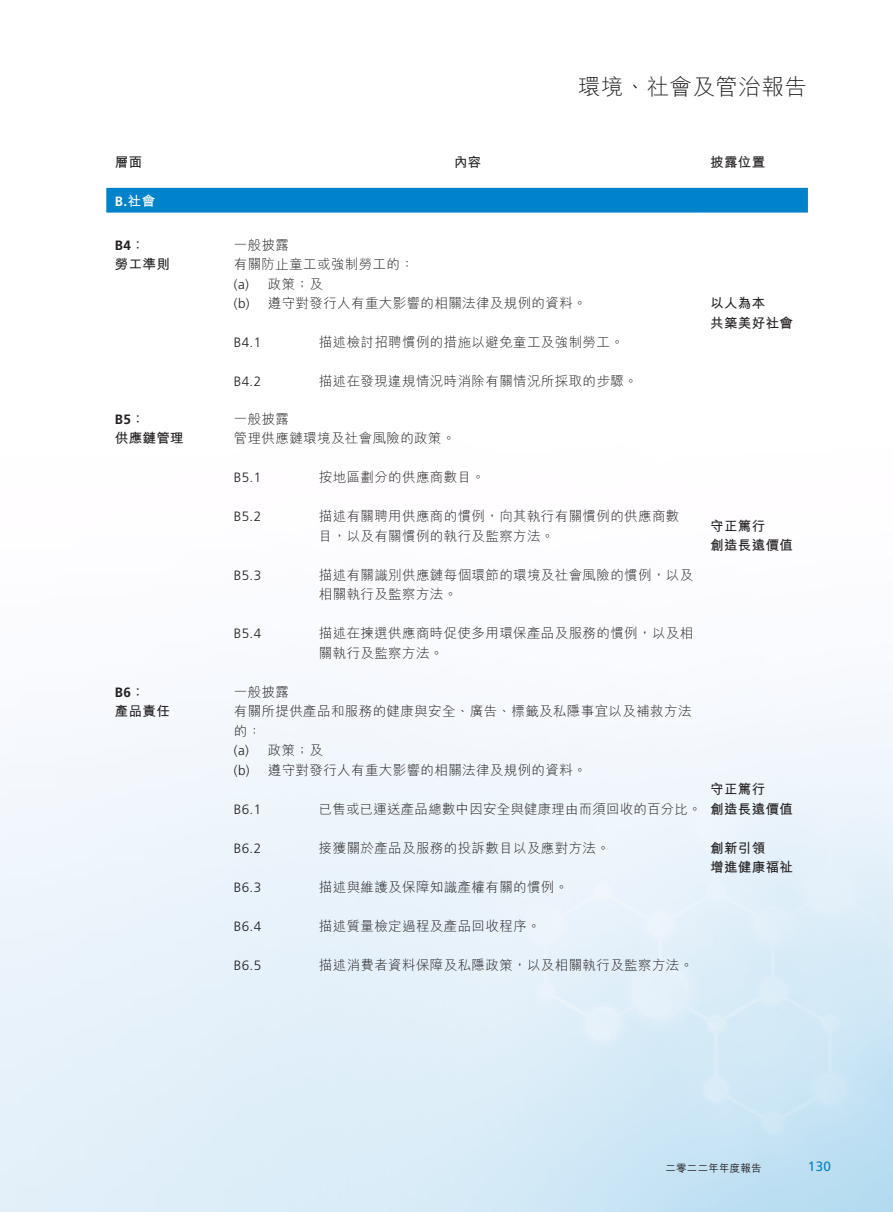
<style>
.page{position:relative;width:893px;height:1212px;background:#fff}
.page>*{position:absolute;margin:0;border:0;box-sizing:border-box;transform-origin:0 0}
.t1{font:300 22.5px "M Hei HK";letter-spacing:.02em;color:#231f20}
.t2{font:300 13.5px/19.5px "M Hei HK";letter-spacing:.03em;color:#231f20}
.t3{font:700 13.5px/19.5px "M Hei HK";letter-spacing:.03em;color:#231f20}
.t4{font:300 13.5px "Frutiger LT Std";letter-spacing:.03em;color:#231f20}
.t5{font:700 13.5px "Frutiger LT Std";color:#231f20}
.t6{font:700 13.5px "Frutiger LT Std";color:#fff}
.t7{font:13.5px "Frutiger LT Std";color:#0083ca}
.t8{font:500 10.5px "M Hei HK";letter-spacing:.02em;color:#231f20}
.s1{font-family:"M Hei HK"}
</style>
<div class="page">
<div style="left:106px;top:188px;width:702px;height:23px;background:#0083ca"></div>
<hr style="left:106px;top:211px;width:128px;height:2px;background:#0083ca">
<hr style="left:234px;top:211px;width:85px;height:2px;background:#0083ca">
<hr style="left:319px;top:211px;width:383px;height:2px;background:#0083ca">
<hr style="left:702px;top:211px;width:106px;height:2px;background:#0083ca">
<h1 class="t1" style="left:578px;top:75px;width:231px">環境、社會及管治報告</h1>
<p class="t3" style="left:115px;top:151px;width:29px">層面</p>
<p class="t6" style="left:115px;top:193px;width:42px">B.<span class="s1">社會</span></p>
<p class="t5" style="left:115px;top:237px;width:32px">B4<span class="s1">：</span></p>
<p class="t3" style="left:115px;top:254px;width:57px">勞工準則</p>
<p class="t2" style="left:234px;top:235px;width:57px">一般披露</p>
<p class="t2" style="left:234px;top:254px;width:182px">有關防止童工或強制勞工的：</p>
<p class="t2" style="left:268px;top:274px;width:57px">政策；及</p>
<p class="t4" style="left:234px;top:277px;width:17px">a( )</p>
<p class="t3" style="left:454px;top:151px;width:29px">內容</p>
<p class="t3" style="left:710px;top:151px;width:57px">披露位置</p>
<p class="t4" style="left:234px;top:296px;width:17px">b( )</p>
<p class="t2" style="left:268px;top:293px;width:320px">遵守對發行人有重大影響的相關法律及規例的資料。</p>
<p class="t3" style="left:710px;top:293px;width:57px">以人為本</p>
<p class="t3" style="left:710px;top:312px;width:84px">共築美好社會</p>
<p class="t4" style="left:234px;top:335px;width:29px">B4.1</p>
<p class="t2" style="left:319px;top:332px;width:306px">描述檢討招聘慣例的措施以避免童工及強制勞工。</p>
<p class="t4" style="left:234px;top:374px;width:29px">B4.2</p>
<p class="t2" style="left:319px;top:371px;width:320px">描述在發現違規情況時消除有關情況所採取的步驟。</p>
<p class="t5" style="left:115px;top:411px;width:32px">B5<span class="s1">：</span></p>
<p class="t3" style="left:115px;top:427px;width:71px">供應鏈管理</p>
<p class="t2" style="left:234px;top:409px;width:223px">一般披露<br>管理供應鏈環境及社會風險的政策。</p>
<p class="t4" style="left:234px;top:470px;width:29px">B5.1</p>
<p class="t2" style="left:319px;top:467px;width:168px">按地區劃分的供應商數目。</p>
<p class="t4" style="left:234px;top:509px;width:29px">B5.2</p>
<p class="t4" style="left:234px;top:567px;width:29px">B5.3</p>
<p class="t2" style="left:319px;top:506px;width:362px">描述有關聘用供應商的慣例，向其執行有關慣例的供應商數</p>
<p class="t2" style="left:319px;top:526px;width:237px">目，以及有關慣例的執行及監察方法。</p>
<p class="t2" style="left:319px;top:565px;width:376px">描述有關識別供應鏈每個環節的環境及社會風險的慣例，以及</p>
<p class="t3" style="left:710px;top:515px;width:84px">守正篤行<br>創造長遠價值</p>
<p class="t4" style="left:234px;top:626px;width:29px">B5.4</p>
<p class="t2" style="left:319px;top:584px;width:140px">相關執行及監察方法。</p>
<p class="t2" style="left:319px;top:623px;width:376px">描述在揀選供應商時促使多用環保產品及服務的慣例，以及相</p>
<p class="t2" style="left:319px;top:643px;width:126px">關執行及監察方法。</p>
<p class="t5" style="left:115px;top:684px;width:32px">B6<span class="s1">：</span></p>
<p class="t3" style="left:115px;top:700px;width:57px">產品責任</p>
<p class="t2" style="left:234px;top:682px;width:57px">一般披露</p>
<p class="t2" style="left:234px;top:701px;width:459px">有關所提供產品和服務的健康與安全、廣告、標籤及私隱事宜以及補救方法</p>
<p class="t2" style="left:234px;top:721px;width:29px">的：</p>
<p class="t2" style="left:268px;top:740px;width:57px">政策；及</p>
<p class="t4" style="left:234px;top:743px;width:17px">a( )</p>
<p class="t4" style="left:234px;top:762px;width:17px">b( )</p>
<p class="t2" style="left:268px;top:760px;width:320px">遵守對發行人有重大影響的相關法律及規例的資料。</p>
<p class="t4" style="left:234px;top:801px;width:29px">B6.1</p>
<p class="t4" style="left:234px;top:840px;width:29px">B6.2</p>
<p class="t2" style="left:319px;top:799px;width:384px">已售或已運送產品總數中因安全與健康理由而須回收的百分比。</p>
<p class="t2" style="left:319px;top:838px;width:293px">接獲關於產品及服務的投訴數目以及應對方法。</p>
<p class="t3" style="left:710px;top:778px;width:84px">守正篤行<br>創造長遠價值</p>
<p class="t3" style="left:710px;top:837px;width:84px">創新引領<br>增進健康福祉</p>
<p class="t4" style="left:234px;top:879px;width:29px">B6.3</p>
<p class="t2" style="left:319px;top:877px;width:251px">描述與維護及保障知識產權有關的慣例。</p>
<p class="t4" style="left:234px;top:918px;width:29px">B6.4</p>
<p class="t2" style="left:319px;top:916px;width:223px">描述質量檢定過程及產品回收程序。</p>
<p class="t4" style="left:234px;top:957px;width:29px">B6.5</p>
<p class="t2" style="left:319px;top:955px;width:376px">描述消費者資料保障及私隱政策，以及相關執行及監察方法。</p>
<p class="t8" style="left:665px;top:1160px;width:98px">二零二二年年度報告</p>
<p class="t7" style="left:808px;top:1159px;width:25px">130</p>
</div>
